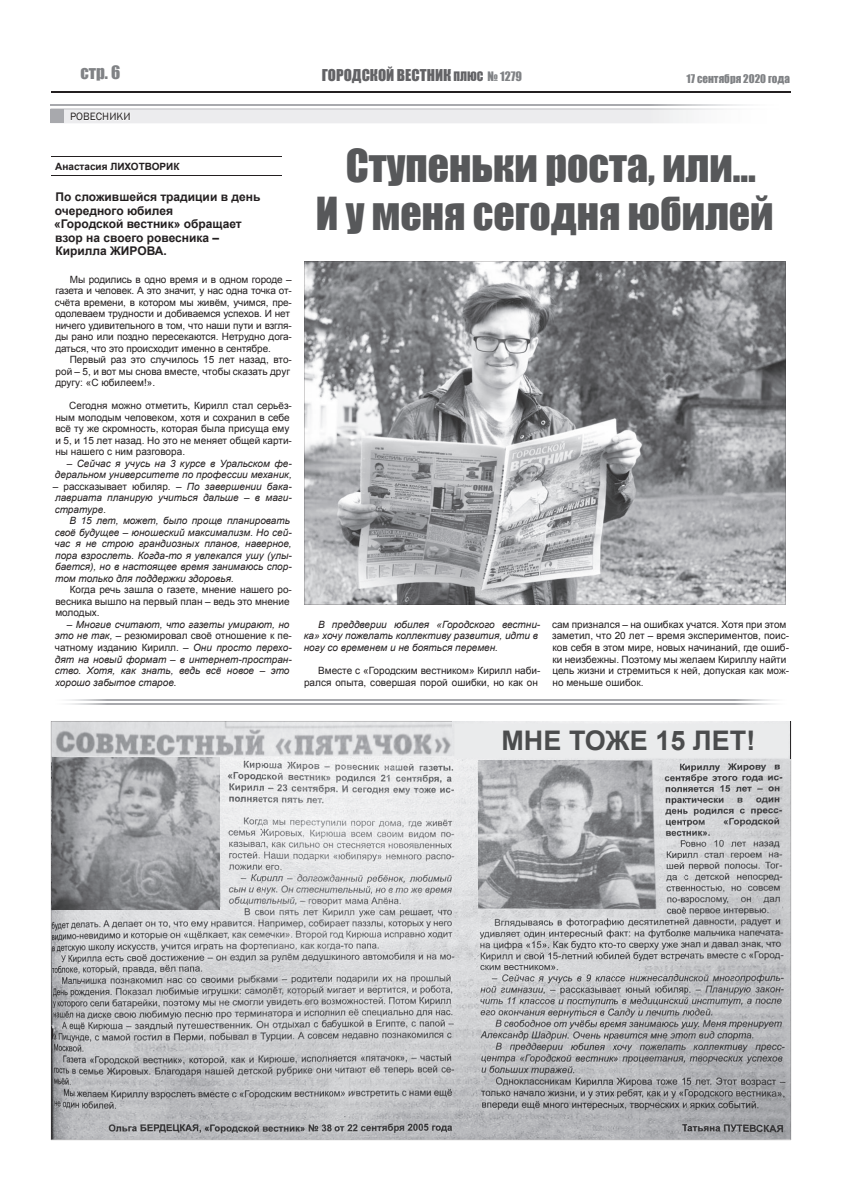
<style>
.page{position:relative;width:842px;height:1191px;background:#fff}
.page>*{position:absolute;margin:0;border:0;box-sizing:border-box;transform-origin:0 0}
.t1{font:41.8px/48px "Impact";color:#57585a;text-align:center}
.t2{font:700 27px "Arial";color:#4b4c4d}
.t3{font:17px "Impact";color:#808285}
.t4{font:15px "Impact";color:#636366}
.t5{font:700 12px/13.5px "Arial";color:#231f20}
.t6{font:11px "Impact";color:#808285}
.t7{font:11px "Franklin Gothic";color:#231f20}
.t8{font:10px/11.5px "Arial";color:#231f20}
.t9{font:italic 10px/11.5px "Arial";color:#231f20}
.t10{font:700 10px "Arial";color:#231f20}
.s1{font-size:12px}
.s2{font-size:12px;color:#808285}
.s3{font-style:normal}
</style>
<div class="page">
<hr style="left:51px;top:91px;width:740px;height:1px;background:#231f20">
<svg style="left:71px;top:112px;width:59px;height:9px"></svg>
<div style="left:50px;top:109px;width:14px;height:14px;background:#a8a9ad"></div>
<hr style="left:51px;top:175px;width:230px;height:1px;background:#231f20">
<hr style="left:51px;top:156px;width:230px;height:1px;background:#231f20">
<svg style="left:304px;top:261px;width:481px;height:343px;background:#9d9ea1"></svg>
<svg style="left:51px;top:721px;width:740px;height:419px;background:#bebfc1"></svg>
<img style="left:791px;top:721px;width:1px;height:33px">
<img style="left:478px;top:761px;width:180px;height:148px">
<img style="left:52px;top:757px;width:167px;height:152px">
<h3 class="t3" style="left:80px;top:59px;width:41px">стр. 6</h3>
<h3 class="t4" style="left:322px;top:64px;width:202px">ГОРОДСКОЙ ВЕСТНИК <span class="s1">ПЛЮС</span> <span class="s2">№ 1279</span></h3>
<p class="t6" style="left:686px;top:70px;width:105px">17 сентября 2020 года</p>
<p class="t7" style="left:70px;top:109px;width:62px">РОВЕСНИКИ</p>
<h1 class="t1" style="left:316px;top:140px;width:459px">Ступеньки роста, или…<br>И у меня сегодня юбилей</h1>
<p class="t10" style="left:55px;top:160px;width:126px">Анастасия ЛИХОТВОРИК</p>
<p class="t5" style="left:54px;top:190px;width:208px">По сложившейся традиции в день очередного юбилея<br>«Городской вестник» обращает взор на своего ровесника –<br>Кирилла ЖИРОВА.</p>
<p class="t8" style="left:55px;top:274px;width:239px;text-indent:15px">Мы родились в одно время и в одном городе – газета и человек. А это значит, у нас одна точка от&shy;счёта времени, в котором мы живём, учимся, пре&shy;одолеваем трудности и добиваемся успехов. И нет ничего удивительного в том, что наши пути и взгля&shy;ды рано или поздно пересекаются. Нетрудно дога&shy;даться, что это происходит именно в сентябре.</p>
<p class="t8" style="left:55px;top:354px;width:238px;text-indent:14px">Первый раз это случилось 15 лет назад, вто&shy;рой – 5, и вот мы снова вместе, чтобы сказать друг другу: «С юбилеем!».</p>
<p class="t8" style="left:55px;top:400px;width:238px;text-indent:14px">Сегодня можно отметить, Кирилл стал серьёз&shy;ным молодым человеком, хотя и сохранил в себе всё ту же скромность, которая была присуща ему и 5, и 15 лет назад. Но это не меняет общей карти&shy;ны нашего с ним разговора.</p>
<p class="t9" style="left:55px;top:458px;width:238px;text-align:right">– Сейчас я учусь на 3 курсе в Уральском фе&shy;деральном университете по профессии механик,</p>
<p class="t9" style="left:53px;top:481px;width:241px;text-align:justify"><span class="s3">– рассказывает юбиляр.</span> – По завершении бака&shy;лавриата планирую учиться дальше – в маги&shy;стратуре.</p>
<p class="t9" style="left:55px;top:515px;width:239px;text-indent:15px">В 15 лет, может, было проще планировать своё будущее – юношеский максимализм. Но сей&shy;час я не строю грандиозных планов, наверное, пора взрослеть. Когда-то я увлекался ушу (улы&shy;бается), но в настоящее время занимаюсь спор&shy;том только для поддержки здоровья.</p>
<p class="t8" style="left:55px;top:584px;width:238px;text-indent:14px">Когда речь зашла о газете, мнение нашего ро&shy;весника вышло на первый план – ведь это мнение молодых.</p>
<p class="t9" style="left:55px;top:619px;width:239px;text-indent:12px">– Многие считают, что газеты умирают, но это не так, <span class="s3">– резюмировал своё отношение к пе&shy;чатному изданию Кирилл.</span> – Они просто перехо&shy;дят на новый формат – в интернет-простран&shy;ство. Хотя, как знать, ведь всё новое – это хорошо забытое старое.</p>
<p class="t9" style="left:304px;top:619px;width:238px;text-indent:14px">В преддверии юбилея «Городского вестни&shy;ка» хочу пожелать коллективу развития, идти в ногу со временем и не бояться перемен.</p>
<p class="t8" style="left:552px;top:619px;width:239px">сам признался – на ошибках учатся. Хотя при этом заметил, что 20 лет – время экспериментов, поис&shy;ков себя в этом мире, новых начинаний, где ошиб&shy;ки неизбежны. Поэтому мы желаем Кириллу найти цель жизни и стремиться к ней, допуская как мож&shy;но меньше ошибок.</p>
<p class="t8" style="left:304px;top:665px;width:238px;text-align:right">Вместе с «Городским вестником» Кирилл наби&shy;рался опыта, совершая порой ошибки, но как он</p>
<h2 class="t2" style="left:501px;top:723px;width:255px">МНЕ ТОЖЕ 15 ЛЕТ!</h2>
</div>
